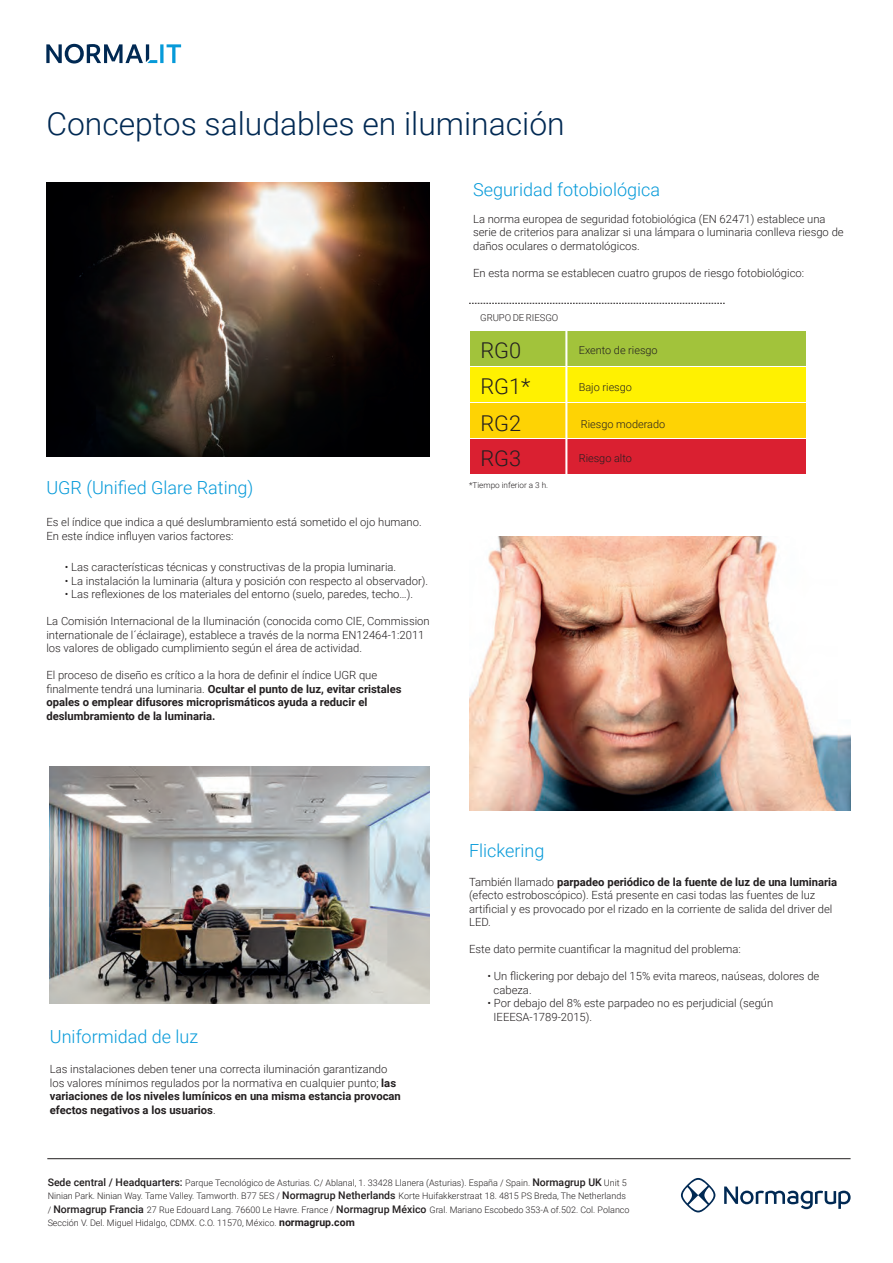
<style>
.page{position:relative;width:893px;height:1263px;background:#fff}
.page>*{position:absolute;margin:0;border:0;box-sizing:border-box;transform-origin:0 0}
.t1{font:300 31.8px "Roboto";color:#002953}
.t2{font:300 21.75px "Roboto";color:#231f20}
.t3{font:300 18px "Roboto";color:#069ad9}
.t4{font:300 11.25px/13.5px "Roboto";color:#231f20}
.t5{font:700 11.25px/13.5px "Roboto";color:#231f20}
.t6{font:300 10.95px "Roboto";color:#231f20}
.t7{font:300 9.6px "Roboto";letter-spacing:-.01em;color:#231f20}
.t8{font:300 9px/13.5px "Roboto";color:#231f20}
.t9{font:300 8.25px "Roboto";color:#231f20}
.s1{font-weight:300}
.s2{font-weight:700}
.s3{font-weight:500;font-size:10.5px}
.s4{font-weight:700;font-size:10.5px}
</style>
<div class="page">
<svg style="left:160px;top:44px;width:4px;height:19px"></svg>
<svg style="left:167px;top:44px;width:14px;height:19px"></svg>
<svg style="left:46px;top:44px;width:111px;height:20px"></svg>
<div style="left:471px;top:331px;width:335px;height:34px;background:#a2c33b"></div>
<div style="left:471px;top:403px;width:335px;height:35px;background:#fed304"></div>
<div style="left:471px;top:367px;width:335px;height:34px;background:#fff101"></div>
<div style="left:471px;top:440px;width:335px;height:34px;background:#da2031"></div>
<svg style="left:469px;top:303px;width:256px;height:1px"></svg>
<hr style="left:565px;top:329px;width:2px;height:151px;background:#fff">
<img style="left:50px;top:767px;width:380px;height:237px">
<img style="left:46px;top:182px;width:384px;height:274px">
<img style="left:469px;top:537px;width:381px;height:274px">
<hr style="left:47px;top:1158px;width:804px;height:1px;background:#231f20">
<svg style="left:681px;top:1178px;width:34px;height:34px"></svg>
<svg style="left:724px;top:1186px;width:127px;height:23px"></svg>
<h1 class="t1" style="left:46px;top:101px;width:520px">Conceptos saludables en iluminación</h1>
<h3 class="t3" style="left:473px;top:177px;width:188px">Seguridad fotobiológica</h3>
<p class="t4" style="left:473px;top:211px;width:372px">La norma europea de seguridad fotobiológica (EN 62471) establece una serie de criterios para analizar si una lámpara o luminaria conlleva riesgo de daños oculares o dermatológicos.</p>
<p class="t4" style="left:473px;top:265px;width:332px">En esta norma se establecen cuatro grupos de riesgo fotobiológico:</p>
<h3 class="t3" style="left:46px;top:475px;width:209px">UGR (Unified Glare Rating)</h3>
<p class="t4" style="left:46px;top:515px;width:377px">Es el índice que indica a qué deslumbramiento está sometido el ojo humano.<br>En este índice influyen varios factores:</p>
<p class="t4" style="left:65px;top:560px;width:333px">• Las características técnicas y constructivas de la propia luminaria.</p>
<p class="t4" style="left:65px;top:573px;width:365px">• La instalación la luminaria (altura y posición con respecto al observador).</p>
<p class="t4" style="left:65px;top:587px;width:350px">• Las reflexiones de los materiales del entorno (suelo, paredes, techo…).</p>
<p class="t4" style="left:46px;top:614px;width:385px">La Comisión Internacional de la Iluminación (conocida como CIE, Commission internationale de l´éclairage), establece a través de la norma EN12464-1:2011 los valores de obligado cumplimiento según el área de actividad.</p>
<p class="t5" style="left:46px;top:668px;width:357px"><span class="s1">El proceso de diseño es crítico a la hora de definir el índice UGR que finalmente tendrá una luminaria.</span> Ocultar el punto de luz, evitar cristales opales o emplear difusores microprismáticos ayuda a reducir el deslumbramiento de la luminaria.</p>
<p class="t7" style="left:480px;top:311px;width:79px">GRUPO DE RIESGO</p>
<h2 class="t2" style="left:480px;top:335px;width:42px">RG0</h2>
<h2 class="t2" style="left:480px;top:371px;width:52px">RG1*</h2>
<h2 class="t2" style="left:480px;top:408px;width:42px">RG2</h2>
<h2 class="t2" style="left:480px;top:443px;width:42px">RG3</h2>
<p class="t9" style="left:469px;top:479px;width:81px">*Tiempo inferior a 3 h.</p>
<p class="t6" style="left:579px;top:343px;width:80px">Exento de riesgo</p>
<p class="t6" style="left:579px;top:379px;width:55px">Bajo riesgo</p>
<p class="t6" style="left:581px;top:416px;width:86px">Riesgo moderado</p>
<p class="t6" style="left:579px;top:451px;width:55px">Riesgo alto</p>
<h3 class="t3" style="left:50px;top:1024px;width:150px">Uniformidad de luz</h3>
<p class="t4" style="left:50px;top:1062px;width:352px">Las instalaciones deben tener una correcta iluminación garantizando los valores mínimos regulados por la normativa en cualquier punto; <span class="s2">las variaciones de los niveles lumínicos en una misma estancia provocan efectos negativos a los usuarios</span>.</p>
<h3 class="t3" style="left:469px;top:838px;width:77px">Flickering</h3>
<p class="t4" style="left:469px;top:875px;width:370px">También llamado <span class="s2">parpadeo periódico de la fuente de luz de una luminaria </span>(efecto estroboscópico). Está presente en casi todas las fuentes de luz artificial y es provocado por el rizado en la corriente de salida del driver del LED.</p>
<p class="t4" style="left:469px;top:942px;width:273px">Este dato permite cuantificar la magnitud del problema:</p>
<p class="t4" style="left:494px;top:969px;width:327px;text-indent:-6px">• Un flickering por debajo del 15% evita mareos, naúseas, dolores de cabeza.</p>
<p class="t4" style="left:494px;top:996px;width:281px;text-indent:-6px">• Por debajo del 8% este parpadeo no es perjudicial (según<br>IEEESA-1789-2015).</p>
<p class="t8" style="left:48px;top:1175px;width:583px"><span class="s3">Sede central / Headquarters:</span> Parque Tecnológico de Asturias. C/ Ablanal, 1. 33428 Llanera (Asturias). España / Spain. <span class="s3">Normagrup UK</span> Unit 5<br>Ninian Park. Ninian Way. Tame Valley. Tamworth. B77 5ES / <span class="s3">Normagrup Netherlands</span> Korte Huifakkerstraat 18. 4815 PS Breda, The Netherlands / <span class="s3">Normagrup Francia</span> 27 Rue Edouard Lang. 76600 Le Havre. France / <span class="s3">Normagrup México</span> Gral. Mariano Escobedo 353-A of.502. Col. Polanco Sección V. Del. Miguel Hidalgo, CDMX. C.O. 11570, México. <span class="s4">normagrup.com</span></p>
</div>
